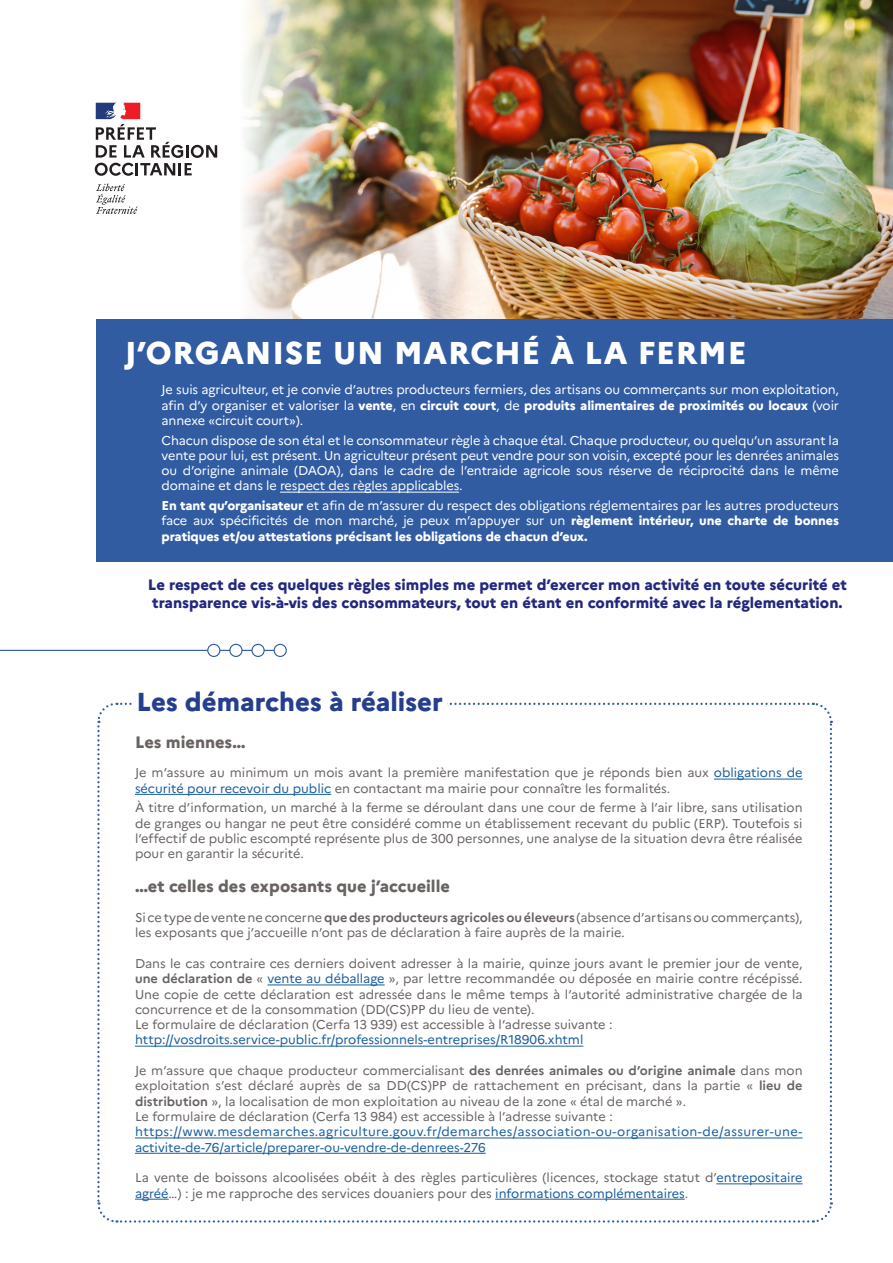
<style>
.page{position:relative;width:893px;height:1263px;background:#fff}
.page>*{position:absolute;margin:0;border:0;box-sizing:border-box;transform-origin:0 0}
.t1{font:800 31.5px "Marianne";letter-spacing:.025em;color:#fff}
.t2{font:800 25.95px "Marianne";color:#253f8e}
.t3{font:800 16.5px "Marianne";color:#696362}
.t4{font:800 15px/18px "Marianne";color:#23287e}
.t5{font:12.75px/15.3px "Marianne";color:#696362}
.t6{font:12.75px/15.3px "Marianne";letter-spacing:-.01em;color:#fff;text-align:justify}
.t7{font:12.75px/15.3px "Marianne";letter-spacing:.03em;color:#175d9e}
.t8{font:12.75px/15.3px "Marianne";color:#175d9e}
.s1{font-weight:800}
.s2{color:#175d9e}
.s3{font-weight:700}
.s4{color:#696362}
</style>
<div class="page">
<img style="left:361px;top:0;width:532px;height:319px">
<div style="left:96px;top:319px;width:797px;height:242px;background:#315ca2"></div>
<svg style="left:97px;top:702px;width:736px;height:521px"></svg>
<hr style="left:280px;top:492px;width:179px;height:1px;background:#fff">
<hr style="left:714px;top:778px;width:89px;height:1px;background:#175d9e">
<hr style="left:135px;top:794px;width:196px;height:1px;background:#175d9e">
<hr style="left:267px;top:984px;width:118px;height:1px;background:#175d9e">
<hr style="left:135px;top:1046px;width:448px;height:1px;background:#175d9e">
<hr style="left:135px;top:1137px;width:668px;height:1px;background:#175d9e">
<hr style="left:135px;top:1153px;width:351px;height:1px;background:#175d9e">
<hr style="left:716px;top:1183px;width:87px;height:1px;background:#175d9e">
<hr style="left:135px;top:1199px;width:34px;height:1px;background:#175d9e">
<hr style="left:495px;top:1199px;width:190px;height:1px;background:#175d9e">
<div style="left:133px;top:691px;width:313px;height:34px;background:#fff"></div>
<img style="left:94px;top:0;width:267px;height:319px">
<svg style="left:96px;top:184px;width:42px;height:30px"></svg>
<svg style="left:95px;top:103px;width:122px;height:73px"></svg>
<hr style="left:0;top:650px;width:279px;height:1px;background:#315ca2">
<div style="left:208px;top:644px;width:12px;height:12px;background:#fff;border-radius:50%"></div>
<div style="left:207px;top:644px;width:13px;height:13px;border:1px solid #315ca2;border-radius:50%"></div>
<div style="left:230px;top:644px;width:12px;height:12px;background:#fff;border-radius:50%"></div>
<div style="left:229px;top:644px;width:14px;height:13px;border:1px solid #315ca2;border-radius:50%"></div>
<div style="left:252px;top:644px;width:12px;height:12px;background:#fff;border-radius:50%"></div>
<div style="left:251px;top:644px;width:14px;height:13px;border:1px solid #315ca2;border-radius:50%"></div>
<div style="left:274px;top:644px;width:12px;height:12px;background:#fff;border-radius:50%"></div>
<div style="left:274px;top:644px;width:13px;height:13px;border:1px solid #315ca2;border-radius:50%"></div>
<p class="t1" style="left:125px;top:333px;width:623px">J’ORGANISE UN MARCHÉ À LA FERME</p>
<p class="t6" style="left:162px;top:382px;width:679px">Je suis agriculteur, et je convie d’autres producteurs fermiers, des artisans ou commerçants sur mon exploitation, afin d’y organiser et valoriser la <span class="s1">vente</span>, en <span class="s1">circuit court</span>, de <span class="s1">produits alimentaires de proximités ou locaux</span> (voir annexe «circuit court»).</p>
<p class="t6" style="left:162px;top:432px;width:679px">Chacun dispose de son étal et le consommateur règle à chaque étal. Chaque producteur, ou quelqu’un assurant la vente pour lui, est présent. Un agriculteur présent peut vendre pour son voisin, excepté pour les denrées animales ou d’origine animale (DAOA), dans le cadre de l’entraide agricole sous réserve de réciprocité dans le même domaine et dans le respect des règles applicables.</p>
<p class="t6" style="left:162px;top:498px;width:679px"><span class="s1">En tant qu’organisateur</span> et afin de m’assurer du respect des obligations réglementaires par les autres producteurs face aux spécificités de mon marché, je peux m’appuyer sur un <span class="s1">règlement intérieur, une charte de bonnes pratiques et/ou attestations précisant les obligations de chacun d’eux.</span></p>
<p class="t4" style="left:148px;top:575px;width:701px">Le respect de ces quelques règles simples me permet d’exercer mon activité en toute sécurité et transparence vis-à-vis des consommateurs, tout en étant en conformité avec la réglementation.</p>
<p class="t2" style="left:136px;top:686px;width:308px">Les démarches à réaliser</p>
<p class="t3" style="left:135px;top:732px;width:112px">Les miennes…</p>
<p class="t5" style="left:135px;top:765px;width:669px">Je m’assure au minimum un mois avant la première manifestation que je réponds bien aux <span class="s2">obligations de sécurité pour recevoir du public</span> en contactant ma mairie pour connaître les formalités.</p>
<p class="t5" style="left:135px;top:800px;width:669px;text-align:justify">À titre d’information, un marché à la ferme se déroulant dans une cour de ferme à l’air libre, sans utilisation de granges ou hangar ne peut être considéré comme un établissement recevant du public (ERP). Toutefois si l’effectif de public escompté représente plus de 300 personnes, une analyse de la situation devra être réalisée pour en garantir la sécurité.</p>
<p class="t3" style="left:135px;top:876px;width:316px">…et celles des exposants que j’accueille</p>
<p class="t5" style="left:135px;top:910px;width:669px">Si ce type de vente ne concerne <span class="s3">que des producteurs agricoles ou éleveurs</span> (absence d’artisans ou commerçants), les exposants que j’accueille n’ont pas de déclaration à faire auprès de la mairie.</p>
<p class="t5" style="left:135px;top:956px;width:669px;text-align:justify">Dans le cas contraire ces derniers doivent adresser à la mairie, quinze jours avant le premier jour de vente, <span class="s3">une déclaration de</span> « <span class="s2">vente au déballage</span> », par lettre recommandée ou déposée en mairie contre récépissé.<br>Une copie de cette déclaration est adressée dans le même temps à l’autorité administrative chargée de la concurrence et de la consommation (DD(CS)PP du lieu de vente).</p>
<p class="t8" style="left:135px;top:1017px;width:479px"><span class="s4">Le formulaire de déclaration (Cerfa 13 939) est accessible à l’adresse suivante : </span>http://vosdroits.service-public.fr/professionnels-entreprises/R18906.xhtml</p>
<p class="t5" style="left:135px;top:1063px;width:669px;text-align:justify">Je m’assure que chaque producteur commercialisant <span class="s3">des denrées animales ou d’origine animale</span> dans mon exploitation s’est déclaré auprès de sa DD(CS)PP de rattachement en précisant, dans la partie « <span class="s3">lieu de distribution</span> », la localisation de mon exploitation au niveau de la zone « étal de marché ».</p>
<p class="t5" style="left:135px;top:1109px;width:479px">Le formulaire de déclaration (Cerfa 13 984) est accessible à l’adresse suivante :</p>
<p class="t7" style="left:135px;top:1124px;width:669px">https://www.mesdemarches.agriculture.gouv.fr/demarches/association-ou-organisation-de/assurer-une&shy;activite-de-76/article/preparer-ou-vendre-de-denrees-276</p>
<p class="t5" style="left:135px;top:1170px;width:669px">La vente de boissons alcoolisées obéit à des règles particulières (licences, stockage statut d’<span class="s2">entrepositaire agréé</span>…) : je me rapproche des services douaniers pour des <span class="s2">informations complémentaires</span>.</p>
</div>
